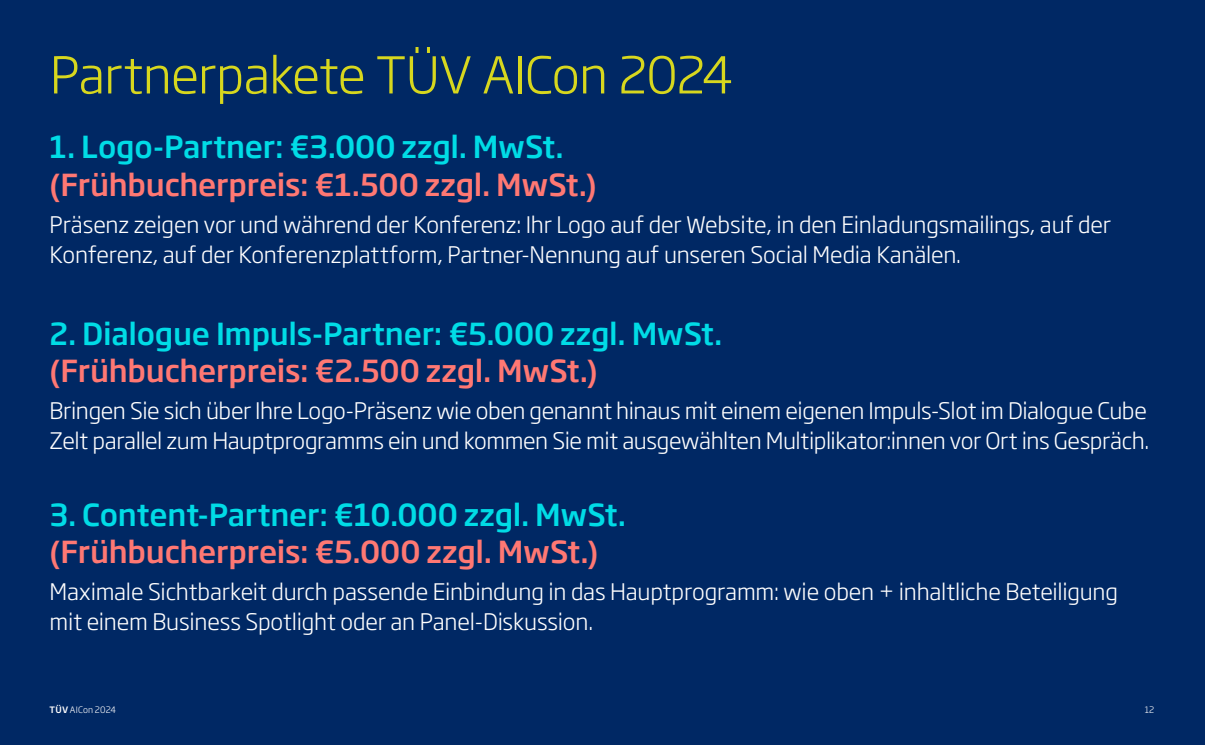
<style>
.page{position:relative;width:1205px;height:745px;background:#fff}
.page>*{position:absolute;margin:0;border:0;box-sizing:border-box;transform-origin:0 0}
.Headline{font:300 50px "Soho Gothic Pro";letter-spacing:-.015em;color:#d7d71e}
.Headline_Blau_Benefits{font:500 30px "Soho Gothic Pro";letter-spacing:-.005em;color:#00dce6}
.Headline_Blau_Benefits-2{font:500 30px "Soho Gothic Pro";letter-spacing:-.005em;color:#ff7873}
.Copy_weiss_Benefits{font:300 22.5px/30px "Soho Gothic Pro";letter-spacing:-.01em;color:#fff}
.t1{font:300 8.75px "Soho Gothic Pro";letter-spacing:.015em;color:#fff}
.s1{font-weight:500}
</style>
<div class="page">
<div style="left:0;top:0;width:1205px;height:744px;background:#002864"></div>
<p class="Headline" style="left:50px;top:36px;width:685px">Partnerpakete TÜV AICon 2024</p>
<p class="Headline_Blau_Benefits" style="left:50px;top:124px;width:516px">1. Logo-Partner: €3.000 zzgl. MwSt.</p>
<p class="Headline_Blau_Benefits-2" style="left:50px;top:161px;width:549px">(Frühbucherpreis: €1.500 zzgl. MwSt.)</p>
<p class="Copy_weiss_Benefits" style="left:50px;top:208px;width:1063px">Präsenz zeigen vor und während der Konferenz: Ihr Logo auf der Website, in den Einladungsmailings, auf der<br>Konferenz, auf der Konferenzplattform, Partner-Nennung auf unseren Social Media Kanälen.</p>
<p class="Headline_Blau_Benefits" style="left:50px;top:310px;width:674px">2. Dialogue Impuls-Partner: €5.000 zzgl. MwSt.</p>
<p class="Headline_Blau_Benefits-2" style="left:50px;top:347px;width:550px">(Frühbucherpreis: €2.500 zzgl. MwSt.)</p>
<p class="Copy_weiss_Benefits" style="left:50px;top:394px;width:1101px">Bringen Sie sich über Ihre Logo-Präsenz wie oben genannt hinaus mit einem eigenen Impuls-Slot im Dialogue Cube<br>Zelt parallel zum Hauptprogramms ein und kommen Sie mit ausgewählten Multiplikator:innen vor Ort ins Gespräch.</p>
<p class="Headline_Blau_Benefits" style="left:50px;top:490px;width:578px">3. Content-Partner: €10.000 zzgl. MwSt.</p>
<p class="Headline_Blau_Benefits-2" style="left:50px;top:528px;width:550px">(Frühbucherpreis: €5.000 zzgl. MwSt.)</p>
<p class="Copy_weiss_Benefits" style="left:50px;top:575px;width:1070px">Maximale Sichtbarkeit durch passende Einbindung in das Hauptprogramm: wie oben + inhaltliche Beteiligung mit einem Business Spotlight oder an Panel-Diskussion.</p>
<p class="t1" style="left:50px;top:702px;width:68px"><span class="s1">TÜV</span> AICon 2024</p>
<p class="t1" style="left:1145px;top:702px;width:11px">12</p>
</div>
